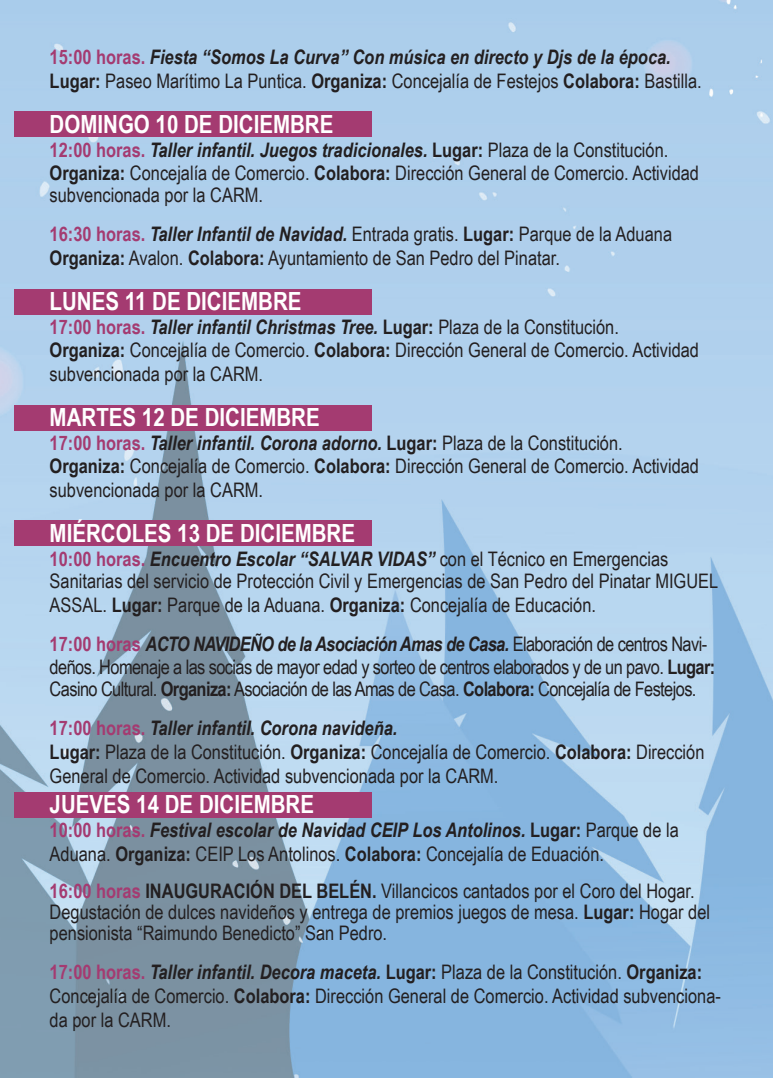
<style>
.page{position:relative;width:773px;height:1078px;background:#fff}
.page>*{position:absolute;margin:0;border:0;box-sizing:border-box;transform-origin:0 0}
.t1{font:700 25px "Arial Narrow";color:#fff}
.t2{font:20px/24px "Arial Narrow";color:#231f20}
.t3{font:20px/22.5px "Arial Narrow";letter-spacing:-.03em;color:#231f20}
.t4{font:italic 700 20px/24px "Arial Narrow";color:#231f20}
.s1{font-style:normal;color:#a43b71}
.s2{font-style:normal}
.s3{font-weight:400;font-style:normal}
.s4{font-weight:700;color:#a43b71}
.s5{font-weight:700;font-style:italic}
.s6{font-weight:700}
</style>
<div class="page">
<img style="left:0;top:0;width:772px;height:1077px">
<div style="left:14px;top:520px;width:357px;height:26px;background:#a43b71"></div>
<div style="left:14px;top:791px;width:357px;height:26px;background:#a43b71"></div>
<div style="left:14px;top:112px;width:357px;height:25px;background:#a43b71"></div>
<div style="left:14px;top:289px;width:357px;height:26px;background:#a43b71"></div>
<div style="left:14px;top:405px;width:357px;height:26px;background:#a43b71"></div>
<p class="t4" style="left:50px;top:44px;width:653px"><span class="s1">15:00 horas.</span> Fiesta “Somos La Curva” Con música en directo y Djs de la época.<br><span class="s2">Lugar:</span> <span class="s3">Paseo Marítimo La Puntica.</span> <span class="s2">Organiza:</span> <span class="s3">Concejalía de Festejos</span> <span class="s2">Colabora:</span> <span class="s3">Bastilla.</span></p>
<p class="t1" style="left:50px;top:105px;width:285px">DOMINGO 10 DE DICIEMBRE</p>
<p class="t2" style="left:50px;top:138px;width:650px;line-height:22.5px"><span class="s4">12:00 horas.</span> <span class="s5">Taller infantil. Juegos tradicionales.</span> <span class="s6">Lugar:</span> Plaza de la Constitución.<br><span class="s6">Organiza:</span> Concejalía de Comercio. <span class="s6">Colabora:</span> Dirección General de Comercio. Actividad subvencionada por la CARM.</p>
<p class="t2" style="left:50px;top:221px;width:624px"><span class="s4">16:30 horas.</span> <span class="s5">Taller Infantil de Navidad.</span> Entrada gratis. <span class="s6">Lugar:</span> Parque de la Aduana<br><span class="s6">Organiza:</span> Avalon. <span class="s6">Colabora:</span> Ayuntamiento de San Pedro del Pinatar.</p>
<p class="t1" style="left:50px;top:282px;width:253px">LUNES 11 DE DICIEMBRE</p>
<p class="t2" style="left:50px;top:315px;width:650px;line-height:23.2px"><span class="s4">17:00 horas.</span> <span class="s5">Taller infantil Christmas Tree.</span> <span class="s6">Lugar:</span> Plaza de la Constitución.<br><span class="s6">Organiza:</span> Concejalía de Comercio. <span class="s6">Colabora:</span> Dirección General de Comercio. Actividad subvencionada por la CARM.</p>
<p class="t1" style="left:50px;top:398px;width:271px">MARTES 12 DE DICIEMBRE</p>
<p class="t2" style="left:50px;top:430px;width:650px;line-height:23.2px"><span class="s4">17:00 horas.</span> <span class="s5">Taller infantil. Corona adorno.</span> <span class="s6">Lugar:</span> Plaza de la Constitución.<br><span class="s6">Organiza:</span> Concejalía de Comercio. <span class="s6">Colabora:</span> Dirección General de Comercio. Actividad subvencionada por la CARM.</p>
<p class="t1" style="left:50px;top:513px;width:307px">MIÉRCOLES 13 DE DICIEMBRE</p>
<p class="t2" style="left:50px;top:546px;width:670px;line-height:23.2px"><span class="s4">10:00 horas.</span> <span class="s5">Encuentro Escolar “SALVAR VIDAS”</span> con el Técnico en Emergencias<br>Sanitarias del servicio de Protección Civil y Emergencias de San Pedro del Pinatar MIGUEL<br>ASSAL. <span class="s6">Lugar:</span> Parque de la Aduana. <span class="s6">Organiza:</span> Concejalía de Educación.</p>
<p class="t3" style="left:50px;top:632px;width:667px"><span class="s4">17:00 horas</span> <span class="s5">ACTO NAVIDEÑO de la Asociación Amas de Casa.</span> Elaboración de centros Navi&shy;deños. Homenaje a las socias de mayor edad y sorteo de centros elaborados y de un pavo. <span class="s6">Lugar:<br></span>Casino Cultural. <span class="s6">Organiza:</span> Asociación de las Amas de Casa. <span class="s6">Colabora:</span> Concejalía de Festejos.</p>
<p class="t2" style="left:50px;top:715px;width:656px"><span class="s4">17:00 horas.</span> <span class="s5">Taller infantil. Corona navideña.<br></span><span class="s6">Lugar:</span> Plaza de la Constitución. <span class="s6">Organiza:</span> Concejalía de Comercio. <span class="s6">Colabora:</span> Dirección<br>General de Comercio. Actividad subvencionada por la CARM.</p>
<p class="t1" style="left:50px;top:785px;width:266px">JUEVES 14 DE DICIEMBRE</p>
<p class="t2" style="left:50px;top:817px;width:630px"><span class="s4">10:00 horas.</span> <span class="s5">Festival escolar de Navidad CEIP Los Antolinos.</span> <span class="s6">Lugar:</span> Parque de la<br>Aduana. <span class="s6">Organiza:</span> CEIP Los Antolinos. <span class="s6">Colabora:</span> Concejalía de Eduación.</p>
<p class="t2" style="left:50px;top:878px;width:662px;line-height:21.2px"><span class="s4">16:00 horas</span> <span class="s6">INAUGURACIÓN DEL BELÉN.</span> Villancicos cantados por el Coro del Hogar.<br>Degustación de dulces navideños y entrega de premios juegos de mesa. <span class="s6">Lugar:</span> Hogar del pensionista “Raimundo Benedicto” San Pedro.</p>
<p class="t2" style="left:50px;top:959px;width:672px"><span class="s4">17:00 horas.</span> <span class="s5">Taller infantil. Decora maceta.</span> <span class="s6">Lugar:</span> Plaza de la Constitución. <span class="s6">Organiza:<br></span>Concejalía de Comercio. <span class="s6">Colabora:</span> Dirección General de Comercio. Actividad subvenciona&shy;da por la CARM.</p>
</div>
